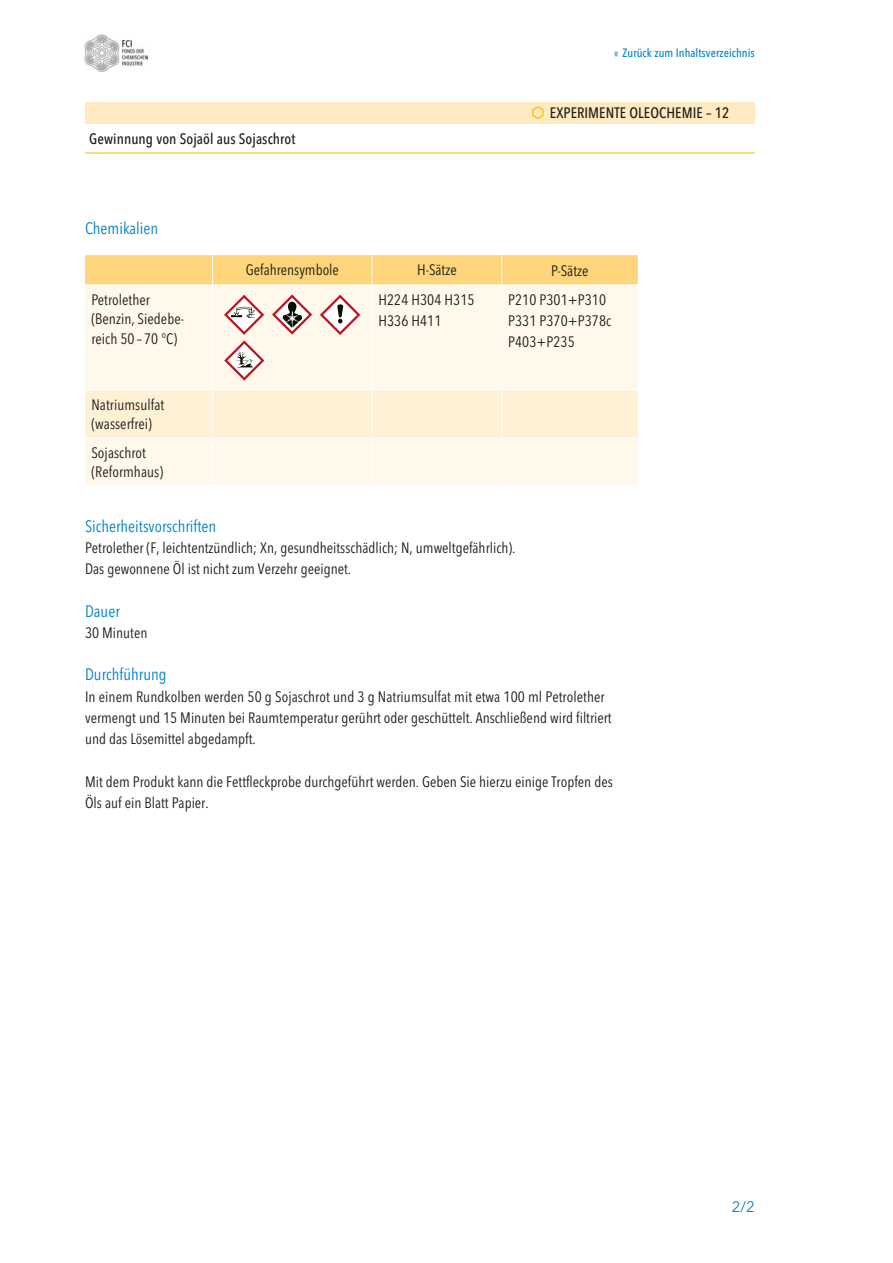
<style>
.page{position:relative;width:893px;height:1263px;background:#fff}
.page>*{position:absolute;margin:0;border:0;box-sizing:border-box;transform-origin:0 0}
.t1{font:condensed 16.5px "Avenir Next LT Pro";color:#0080c8}
.t2{font:condensed 15px/21.3px "Avenir Next LT Pro";color:#1a1a18}
.t3{font:500 condensed 15px "Avenir Next LT Pro";letter-spacing:.005em;color:#1a1a18}
.t4{font:15px "Avenir Next LT Pro";color:#0080c8}
.t5{font:500 condensed 12px "Avenir Next LT Pro";letter-spacing:.005em;color:#0080c8}
</style>
<div class="page">
<hr style="left:85px;top:153px;width:670px;height:1px;background:#fbba00">
<img style="left:84px;top:34px;width:63px;height:38px">
<div style="left:85px;top:102px;width:670px;height:21px;background:#ffeac1"></div>
<svg style="left:532px;top:106px;width:12px;height:13px"></svg>
<div style="left:85px;top:285px;width:553px;height:200px;background:#fff8eb"></div>
<div style="left:85px;top:391px;width:553px;height:46px;background:#fff1d6"></div>
<hr style="left:212px;top:391px;width:1px;height:46px;background:#fff">
<hr style="left:372px;top:391px;width:1px;height:46px;background:#fff">
<hr style="left:501px;top:391px;width:1px;height:46px;background:#fff">
<hr style="left:85px;top:437px;width:128px;height:1px;background:#fff">
<hr style="left:213px;top:437px;width:159px;height:1px;background:#fff">
<hr style="left:212px;top:438px;width:1px;height:47px;background:#fff">
<hr style="left:372px;top:437px;width:130px;height:1px;background:#fff">
<hr style="left:372px;top:438px;width:1px;height:47px;background:#fff">
<hr style="left:502px;top:437px;width:136px;height:1px;background:#fff">
<hr style="left:501px;top:438px;width:1px;height:47px;background:#fff">
<div style="left:85px;top:255px;width:553px;height:29px;background:#fed57a"></div>
<hr style="left:85px;top:390px;width:128px;height:1px;background:#fff">
<hr style="left:212px;top:285px;width:1px;height:105px;background:#fff">
<hr style="left:372px;top:285px;width:1px;height:105px;background:#fff">
<hr style="left:501px;top:285px;width:1px;height:105px;background:#fff">
<hr style="left:213px;top:390px;width:159px;height:1px;background:#fff">
<hr style="left:372px;top:390px;width:130px;height:1px;background:#fff">
<hr style="left:502px;top:390px;width:136px;height:1px;background:#fff">
<svg style="left:272px;top:294px;width:40px;height:41px;background:#d3bab3"></svg>
<svg style="left:320px;top:295px;width:40px;height:40px"></svg>
<svg style="left:224px;top:295px;width:40px;height:86px"></svg>
<p class="t5" style="left:614px;top:46px;width:142px">« Zurück zum Inhaltsverzeichnis</p>
<p class="t3" style="left:89px;top:130px;width:208px">Gewinnung von Sojaöl aus Sojaschrot</p>
<p class="t1" style="left:85px;top:218px;width:75px">Chemikalien</p>
<p class="t3" style="left:550px;top:104px;width:181px">EXPERIMENTE OLEOCHEMIE – 12</p>
<p class="t2" style="left:246px;top:259px;width:95px">Gefahrensymbole</p>
<p class="t2" style="left:417px;top:259px;width:41px">H-Sätze</p>
<p class="t2" style="left:551px;top:260px;width:39px">P-Sätze</p>
<p class="t2" style="left:91px;top:290px;width:94px;line-height:19.5px">Petrolether (Benzin, Siedebe&shy;reich 50 – 70 °C)</p>
<p class="t2" style="left:378px;top:289px;width:98px">H224 H304 H315<br>H336 H411</p>
<p class="t2" style="left:508px;top:289px;width:105px">P210 P301+P310<br>P331 P370+P378c<br>P403+P235</p>
<p class="t2" style="left:91px;top:395px;width:74px;line-height:19.5px">Natriumsulfat (wasserfrei)</p>
<p class="t2" style="left:91px;top:443px;width:73px;line-height:19.5px">Sojaschrot (Reformhaus)</p>
<p class="t1" style="left:85px;top:516px;width:133px">Sicherheitsvorschriften</p>
<p class="t2" style="left:85px;top:537px;width:432px">Petrolether (F, leichtentzündlich; Xn, gesundheitsschädlich; N, umweltgefährlich).<br>Das gewonnene Öl ist nicht zum Verzehr geeignet.</p>
<p class="t1" style="left:85px;top:601px;width:36px">Dauer</p>
<p class="t2" style="left:85px;top:622px;width:64px">30 Minuten</p>
<p class="t1" style="left:85px;top:665px;width:83px">Durchführung</p>
<p class="t2" style="left:85px;top:686px;width:528px">In einem Rundkolben werden 50 g Sojaschrot und 3 g Natriumsulfat mit etwa 100 ml Petrolether vermengt und 15 Minuten bei Raumtemperatur gerührt oder geschüttelt. Anschließend wird filtriert und das Lösemittel abgedampft.</p>
<p class="t2" style="left:85px;top:771px;width:529px">Mit dem Produkt kann die Fettfleckprobe durchgeführt werden. Geben Sie hierzu einige Tropfen des<br>Öls auf ein Blatt Papier.</p>
<p class="t4" style="left:732px;top:1198px;width:24px">2/2</p>
</div>
